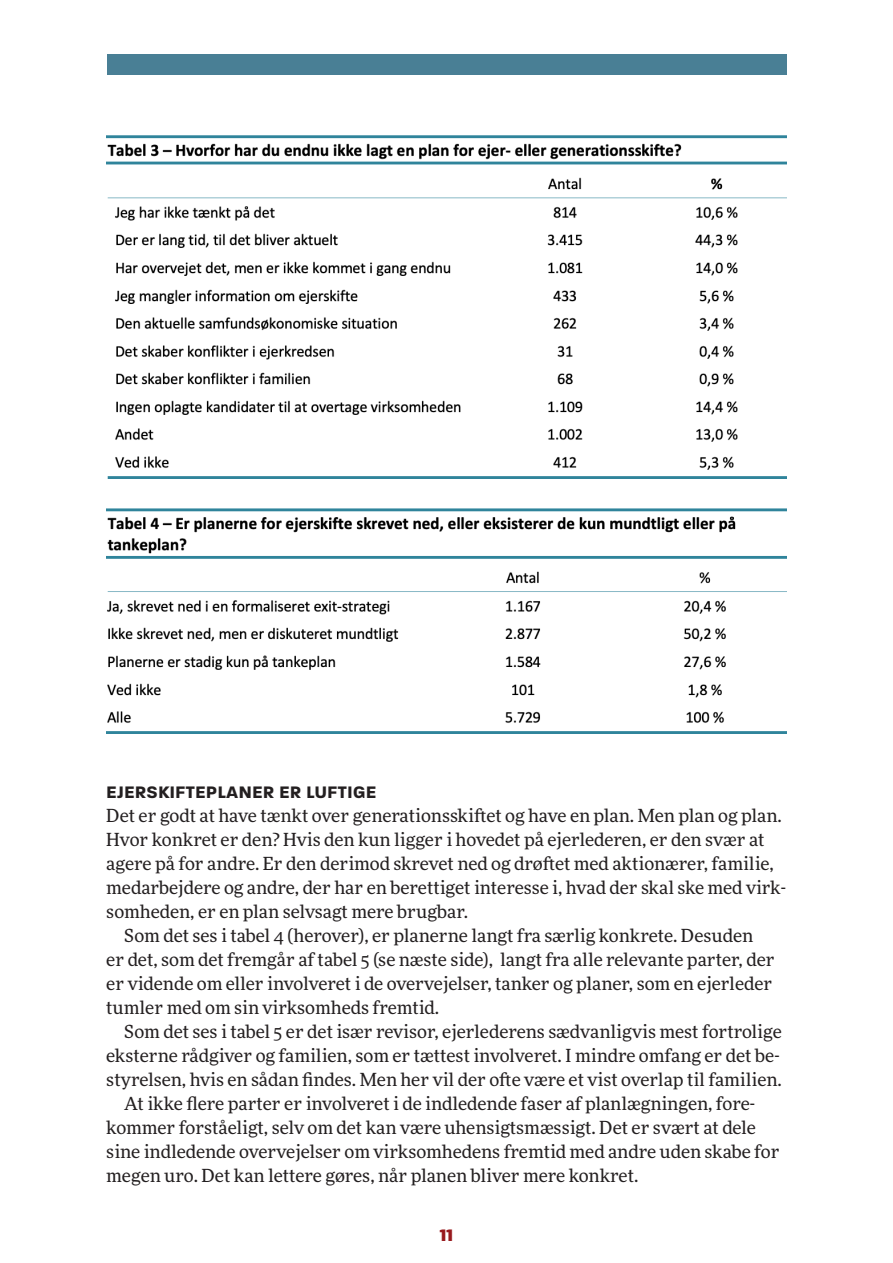
<style>
.page{position:relative;width:893px;height:1263px;background:#fff}
.page>*{position:absolute;margin:0;border:0;box-sizing:border-box;transform-origin:0 0}
.Brødtekst2_-_med_ind{font:18px/24px "More Pro";color:#231f20}
.Brødtekst1___uden_in{font:18px/24px "More Pro";color:#231f20}
.MELLEMRUBRIK{font:700 18px "Paralucent Text";color:#231f20}
.t1{font:800 18px "Paralucent";color:#981a1e}
</style>
<div class="page">
<img style="left:106px;top:135px;width:681px;height:344px">
<img style="left:106px;top:508px;width:681px;height:226px">
<div style="left:107px;top:54px;width:680px;height:21px;background:#497f95"></div>
<p class="MELLEMRUBRIK" style="left:106px;top:781px;width:272px">EJERSKIFTEPLANER ER LUFTIGE</p>
<p class="Brødtekst1___uden_in" style="left:106px;top:803px;width:681px">Det er godt at have tænkt over generationsskiftet og have en plan. Men plan og plan.<br>Hvor konkret er den? Hvis den kun ligger i hovedet på ejerlederen, er den svær at agere på for andre. Er den derimod skrevet ned og drøftet med aktionærer, familie, medarbejdere og andre, der har en berettiget interesse i, hvad der skal ske med virk&shy;somheden, er en plan selvsagt mere brugbar.</p>
<p class="Brødtekst2_-_med_ind" style="left:106px;top:923px;width:670px;text-indent:18px">Som det ses i tabel 4 (herover), er planerne langt fra særlig konkrete. Desuden er det, som det fremgår af tabel 5 (se næste side), langt fra alle relevante parter, der er vidende om eller involveret i de overvejelser, tanker og planer, som en ejerleder tumler med om sin virksomheds fremtid.</p>
<p class="Brødtekst2_-_med_ind" style="left:106px;top:1019px;width:677px;text-indent:18px">Som det ses i tabel 5 er det især revisor, ejerlederens sædvanligvis mest fortrolige eksterne rådgiver og familien, som er tættest involveret. I mindre omfang er det be&shy;styrelsen, hvis en sådan findes. Men her vil der ofte være et vist overlap til familien.</p>
<p class="Brødtekst2_-_med_ind" style="left:106px;top:1091px;width:675px;text-indent:18px">At ikke flere parter er involveret i de indledende faser af planlægningen, fore&shy;kommer forståeligt, selv om det kan være uhensigtsmæssigt. Det er svært at dele sine indledende overvejelser om virksomhedens fremtid med andre uden skabe for megen uro. Det kan lettere gøres, når planen bliver mere konkret.</p>
<p class="t1" style="left:440px;top:1224px;width:15px">11</p>
</div>
